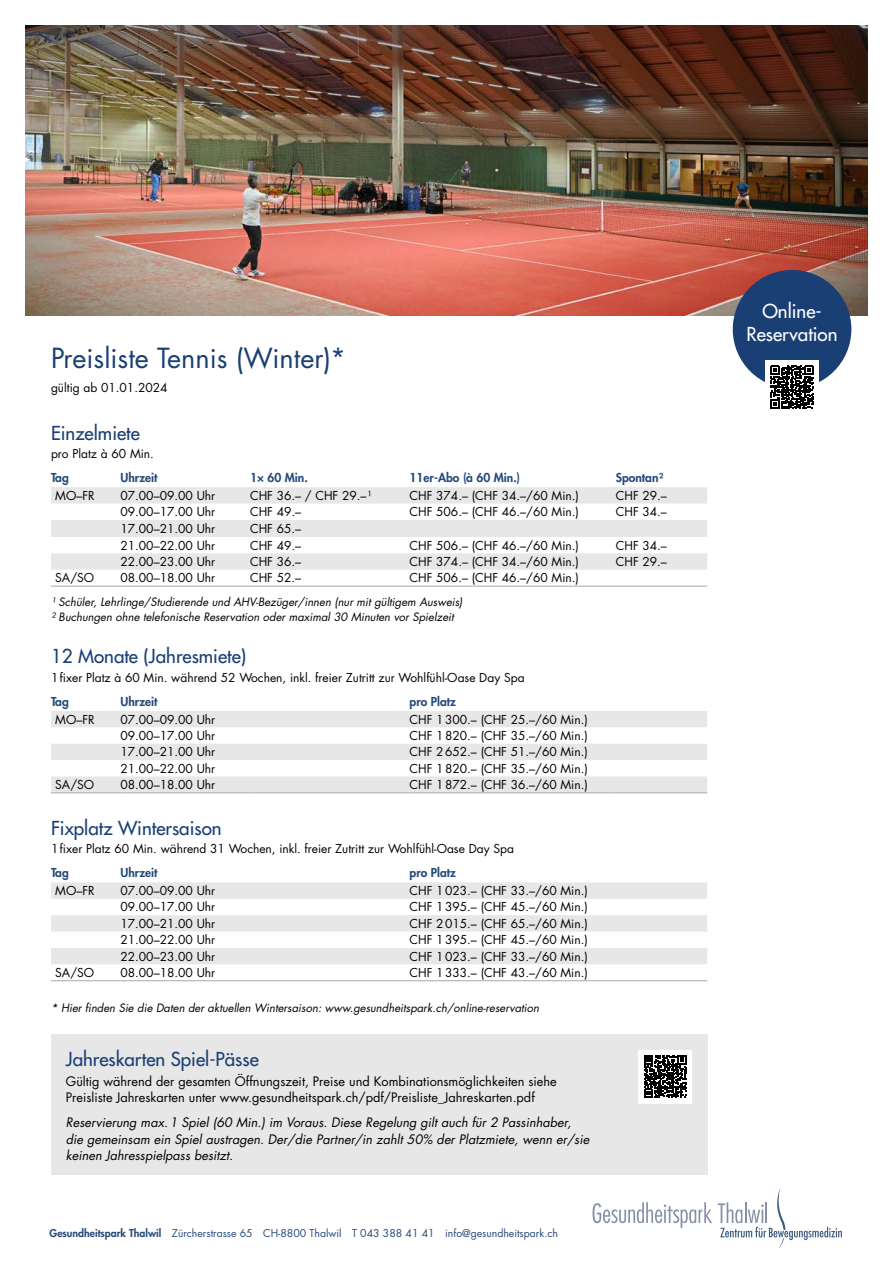
<style>
.page{position:relative;width:893px;height:1263px;background:#fff}
.page>*{position:absolute;margin:0;border:0;box-sizing:border-box;transform-origin:0 0}
.t1{font:27px "Futura Std";color:#1a3f74}
.Untertitel{font:500 18.75px "Futura Std";color:#1a3f74}
.Untertitel-2{font:500 18.75px/22.5px "Futura Std";color:#fff;text-align:center}
.Body_8_5_11_05{font:italic 12.75px/16.5px "Futura Std";color:#000}
.Body_8_5_11_05-2{font:12.75px/16.5px "Futura Std";color:#000}
.Body{font:12px "Futura Std";color:#000}
.Body_Titel{font:800 12px "Futura Std";color:#25497b}
.Body-2{font:italic 11.25px/15.3px "Futura Std";color:#000}
.t2{font:10.5px "Futura Std";color:#25497b}
.s1{font-weight:800}
</style>
<div class="page">
<img style="left:26px;top:147px;width:841px;height:169px">
<img style="left:26px;top:26px;width:841px;height:121px">
<div style="left:51px;top:1034px;width:656px;height:141px;background:#e7e7e7"></div>
<svg style="left:51px;top:487px;width:656px;height:444px"></svg>
<div style="left:51px;top:948px;width:656px;height:16px;background:#e7e7e7"></div>
<hr style="left:51px;top:586px;width:69px;height:1px;background:#a8a8a5">
<hr style="left:120px;top:586px;width:130px;height:1px;background:#a8a8a5">
<hr style="left:250px;top:586px;width:160px;height:1px;background:#a8a8a5">
<hr style="left:410px;top:586px;width:206px;height:1px;background:#a8a8a5">
<hr style="left:616px;top:586px;width:91px;height:1px;background:#a8a8a5">
<hr style="left:51px;top:792px;width:69px;height:1px;background:#a8a8a5">
<hr style="left:120px;top:792px;width:130px;height:1px;background:#a8a8a5">
<hr style="left:51px;top:980px;width:69px;height:1px;background:#a8a8a5">
<hr style="left:120px;top:980px;width:130px;height:1px;background:#a8a8a5">
<hr style="left:250px;top:792px;width:160px;height:1px;background:#a8a8a5">
<hr style="left:410px;top:792px;width:206px;height:1px;background:#a8a8a5">
<hr style="left:616px;top:792px;width:91px;height:1px;background:#a8a8a5">
<hr style="left:250px;top:980px;width:160px;height:1px;background:#a8a8a5">
<hr style="left:410px;top:980px;width:206px;height:1px;background:#a8a8a5">
<hr style="left:616px;top:980px;width:91px;height:1px;background:#a8a8a5">
<div style="left:733px;top:270px;width:118px;height:119px;background:#1a3f74;border-radius:50%"></div>
<div style="left:765px;top:360px;width:54px;height:54px;background:#fff"></div>
<svg style="left:770px;top:366px;width:44px;height:43px"></svg>
<div style="left:639px;top:1050px;width:53px;height:53px;background:#fff"></div>
<svg style="left:644px;top:1055px;width:43px;height:43px"></svg>
<svg style="left:593px;top:1202px;width:119px;height:26px"></svg>
<svg style="left:718px;top:1188px;width:124px;height:61px"></svg>
<p class="t1" style="left:51px;top:341px;width:297px">Preisliste Tennis (Winter)*</p>
<p class="Body" style="left:51px;top:380px;width:118px">gültig ab 01.01.2024</p>
<p class="Untertitel" style="left:51px;top:421px;width:90px">Einzelmiete</p>
<p class="Body" style="left:51px;top:446px;width:104px">pro Platz à 60 Min.</p>
<p class="Body_Titel" style="left:51px;top:470px;width:19px">Tag</p>
<p class="Body_Titel" style="left:120px;top:470px;width:39px">Uhrzeit</p>
<p class="Body_Titel" style="left:250px;top:470px;width:59px">1× 60 Min.</p>
<p class="Body_Titel" style="left:410px;top:470px;width:112px">11er-Abo (à 60 Min.)</p>
<p class="Body_Titel" style="left:616px;top:470px;width:49px">Spontan²</p>
<p class="Body" style="left:55px;top:488px;width:41px">MO–FR</p>
<p class="Body" style="left:120px;top:488px;width:96px">07.00–09.00 Uhr</p>
<p class="Body" style="left:250px;top:488px;width:123px">CHF 36.– / CHF 29.–1</p>
<p class="Body" style="left:410px;top:488px;width:171px">CHF 374.– (CHF 34.–/60 Min.)</p>
<p class="Body" style="left:616px;top:488px;width:53px">CHF 29.–</p>
<p class="Body" style="left:120px;top:504px;width:96px">09.00–17.00 Uhr</p>
<p class="Body" style="left:250px;top:504px;width:53px">CHF 49.–</p>
<p class="Body" style="left:410px;top:504px;width:171px">CHF 506.– (CHF 46.–/60 Min.)</p>
<p class="Body" style="left:616px;top:504px;width:53px">CHF 34.–</p>
<p class="Body" style="left:120px;top:520px;width:96px">17.00–21.00 Uhr</p>
<p class="Body" style="left:250px;top:520px;width:53px">CHF 65.–</p>
<p class="Body" style="left:120px;top:537px;width:96px">21.00–22.00 Uhr</p>
<p class="Body" style="left:250px;top:537px;width:53px">CHF 49.–</p>
<p class="Body" style="left:410px;top:537px;width:171px">CHF 506.– (CHF 46.–/60 Min.)</p>
<p class="Body" style="left:616px;top:537px;width:53px">CHF 34.–</p>
<p class="Body" style="left:120px;top:554px;width:96px">22.00–23.00 Uhr</p>
<p class="Body" style="left:250px;top:554px;width:53px">CHF 36.–</p>
<p class="Body" style="left:410px;top:554px;width:171px">CHF 374.– (CHF 34.–/60 Min.)</p>
<p class="Body" style="left:616px;top:554px;width:53px">CHF 29.–</p>
<p class="Body" style="left:55px;top:570px;width:40px">SA/SO</p>
<p class="Body" style="left:120px;top:570px;width:96px">08.00–18.00 Uhr</p>
<p class="Body" style="left:250px;top:570px;width:53px">CHF 52.–</p>
<p class="Body" style="left:410px;top:570px;width:171px">CHF 506.– (CHF 46.–/60 Min.)</p>
<p class="Body-2" style="left:51px;top:594px;width:413px">1 Schüler, Lehrlinge/Studierende und AHV-Bezüger/innen (nur mit gültigem Ausweis)<br>2 Buchungen ohne telefonische Reservation oder maximal 30 Minuten vor Spielzeit</p>
<p class="Untertitel" style="left:51px;top:645px;width:197px">12 Monate (Jahresmiete)</p>
<p class="Body" style="left:51px;top:670px;width:475px">1fixer Platz à 60 Min. während 52 Wochen, inkl. freier Zutritt zur Wohlfühl-Oase Day Spa</p>
<p class="Body_Titel" style="left:51px;top:693px;width:19px">Tag</p>
<p class="Body_Titel" style="left:120px;top:693px;width:39px">Uhrzeit</p>
<p class="Body_Titel" style="left:410px;top:693px;width:48px">pro Platz</p>
<p class="Body" style="left:55px;top:711px;width:41px">MO–FR</p>
<p class="Body" style="left:120px;top:711px;width:96px">07.00–09.00 Uhr</p>
<p class="Body" style="left:410px;top:711px;width:180px">CHF 1300.– (CHF 25.–/60 Min.)</p>
<p class="Body" style="left:120px;top:728px;width:96px">09.00–17.00 Uhr</p>
<p class="Body" style="left:410px;top:728px;width:180px">CHF 1820.– (CHF 35.–/60 Min.)</p>
<p class="Body" style="left:120px;top:744px;width:96px">17.00–21.00 Uhr</p>
<p class="Body" style="left:410px;top:744px;width:180px">CHF 2652.– (CHF 51.–/60 Min.)</p>
<p class="Body" style="left:120px;top:761px;width:96px">21.00–22.00 Uhr</p>
<p class="Body" style="left:410px;top:761px;width:180px">CHF 1820.– (CHF 35.–/60 Min.)</p>
<p class="Body" style="left:55px;top:777px;width:40px">SA/SO</p>
<p class="Body" style="left:120px;top:777px;width:96px">08.00–18.00 Uhr</p>
<p class="Body" style="left:410px;top:777px;width:180px">CHF 1872.– (CHF 36.–/60 Min.)</p>
<p class="Untertitel" style="left:51px;top:816px;width:172px">Fixplatz Wintersaison</p>
<p class="Body" style="left:51px;top:841px;width:464px">1fixer Platz 60 Min. während 31 Wochen, inkl. freier Zutritt zur Wohlfühl-Oase Day Spa</p>
<p class="Body_Titel" style="left:51px;top:865px;width:19px">Tag</p>
<p class="Body_Titel" style="left:120px;top:865px;width:39px">Uhrzeit</p>
<p class="Body_Titel" style="left:410px;top:865px;width:48px">pro Platz</p>
<p class="Body" style="left:55px;top:883px;width:41px">MO–FR</p>
<p class="Body" style="left:120px;top:883px;width:96px">07.00–09.00 Uhr</p>
<p class="Body" style="left:410px;top:883px;width:180px">CHF 1023.– (CHF 33.–/60 Min.)</p>
<p class="Body" style="left:120px;top:899px;width:96px">09.00–17.00 Uhr</p>
<p class="Body" style="left:410px;top:899px;width:180px">CHF 1395.– (CHF 45.–/60 Min.)</p>
<p class="Body" style="left:120px;top:916px;width:96px">17.00–21.00 Uhr</p>
<p class="Body" style="left:410px;top:916px;width:180px">CHF 2015.– (CHF 65.–/60 Min.)</p>
<p class="Body" style="left:120px;top:932px;width:96px">21.00–22.00 Uhr</p>
<p class="Body" style="left:410px;top:932px;width:180px">CHF 1395.– (CHF 45.–/60 Min.)</p>
<p class="Body" style="left:120px;top:948px;width:96px">22.00–23.00 Uhr</p>
<p class="Body" style="left:410px;top:948px;width:180px">CHF 1023.– (CHF 33.–/60 Min.)</p>
<p class="Body" style="left:55px;top:965px;width:40px">SA/SO</p>
<p class="Body" style="left:120px;top:965px;width:96px">08.00–18.00 Uhr</p>
<p class="Body" style="left:410px;top:965px;width:180px">CHF 1333.– (CHF 43.–/60 Min.)</p>
<p class="Body-2" style="left:51px;top:1000px;width:490px">* Hier finden Sie die Daten der aktuellen Wintersaison: www.gesundheitspark.ch/online-reservation</p>
<p class="Untertitel" style="left:66px;top:1047px;width:194px">Jahreskarten Spiel-Pässe</p>
<p class="Body_8_5_11_05-2" style="left:66px;top:1073px;width:492px">Gültig während der gesamten Öffnungszeit, Preise und Kombinationsmöglichkeiten siehe<br>Preisliste Jahreskarten unter www.gesundheitspark.ch/pdf/Preisliste_Jahreskarten.pdf</p>
<p class="Body_8_5_11_05" style="left:66px;top:1114px;width:525px">Reservierung max.1 Spiel (60 Min.) im Voraus. Diese Regelung gilt auch für 2 Passinhaber, die gemeinsam ein Spiel austragen. Der/die Partner/in zahlt 50% der Platzmiete, wenn er/sie keinen Jahresspielpass besitzt.</p>
<p class="t2" style="left:50px;top:1227px;width:510px"><span class="s1">Gesundheitspark Thalwil</span> Zürcherstrasse 65 CH-8800 Thalwil T 043 388 41 41 info@gesundheitspark.ch</p>
<p class="Untertitel-2" style="left:747px;top:300px;width:92px">Online-<br>Reservation</p>
</div>
